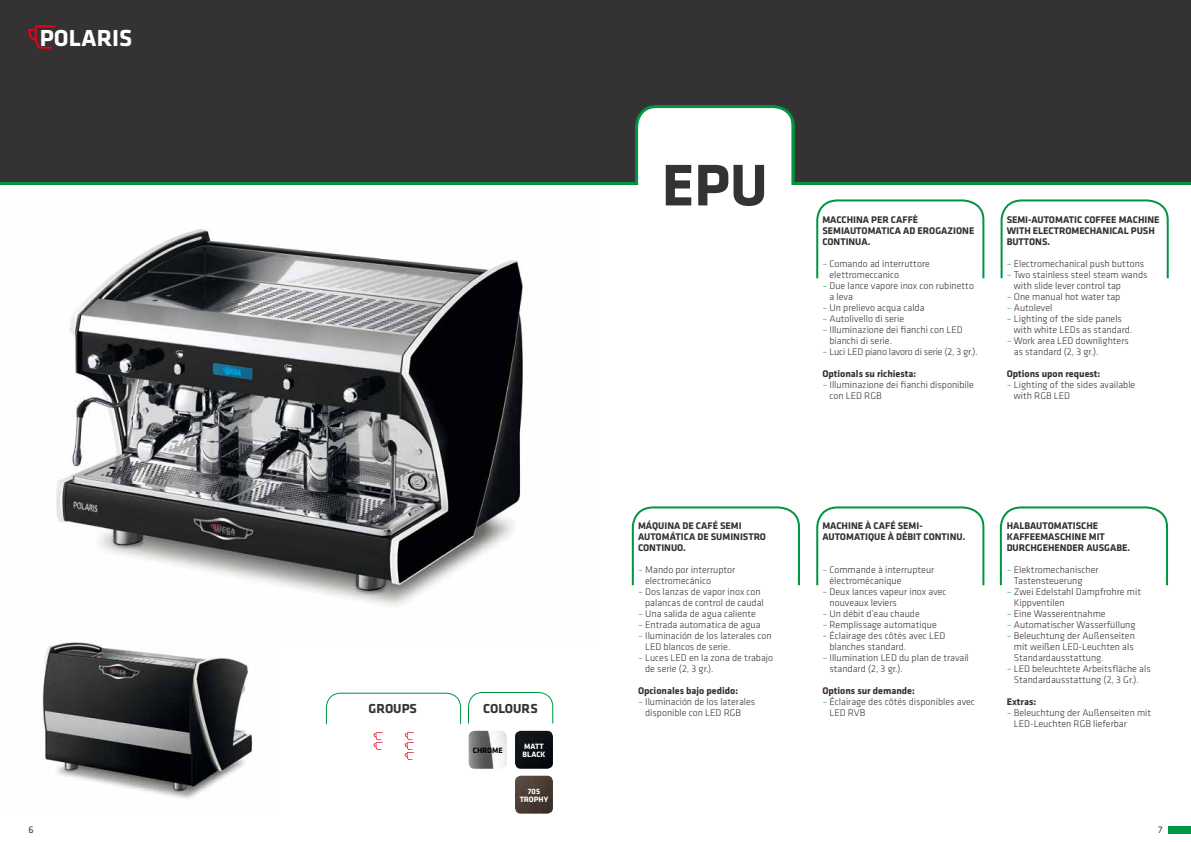
<style>
.page{position:relative;width:1191px;height:842px;background:#fff}
.page>*{position:absolute;margin:0;border:0;box-sizing:border-box;transform-origin:0 0}
.t1{font:700 60.9px "Klavika";color:#343233}
.t2{font:700 24.1px "Klavika";color:#fff}
.t3{font:700 13.5px "Klavika";color:#343233}
.t4{font:300 10px/11px "Klavika";color:#343233}
.t5{font:700 10px/11px "Klavika";color:#343233}
.t6{font:10px "Klavika";color:#343233}
.t7{font:700 8px/8px "Klavika";color:#fff}
.t8{font:700 8px "Klavika";color:#000}
.s1{color:#00953f}
</style>
<div class="page">
<img style="left:56px;top:229px;width:467px;height:377px">
<img style="left:42px;top:642px;width:211px;height:157px">
<div style="left:0;top:0;width:1191px;height:184px;background:#343233"></div>
<div style="left:1168px;top:826px;width:23px;height:7px;background:#00953f"></div>
<svg style="left:0;top:105px;width:1191px;height:80px"></svg>
<svg style="left:816px;top:199px;width:169px;height:80px"></svg>
<svg style="left:816px;top:506px;width:169px;height:80px"></svg>
<svg style="left:631px;top:506px;width:169px;height:80px"></svg>
<svg style="left:1000px;top:199px;width:169px;height:80px"></svg>
<svg style="left:999px;top:506px;width:169px;height:80px"></svg>
<svg style="left:28px;top:25px;width:28px;height:24px"></svg>
<svg style="left:325px;top:692px;width:136px;height:33px"></svg>
<svg style="left:374px;top:732px;width:9px;height:18px"></svg>
<svg style="left:405px;top:732px;width:9px;height:28px"></svg>
<img style="left:515px;top:776px;width:38px;height:38px">
<svg style="left:468px;top:692px;width:86px;height:32px"></svg>
<img style="left:468px;top:731px;width:38px;height:38px">
<img style="left:515px;top:731px;width:38px;height:38px">
<h2 class="t2" style="left:40px;top:20px;width:94px">POLARIS</h2>
<h3 class="t3" style="left:369px;top:699px;width:50px">GROUPS</h3>
<h3 class="t3" style="left:483px;top:698px;width:56px">COLOURS</h3>
<p class="t8" style="left:473px;top:744px;width:31px">CHROME</p>
<p class="t7" style="left:522px;top:742px;width:24px">MATT<br>BLACK</p>
<p class="t7" style="left:520px;top:787px;width:30px;text-align:center">705<br>TROPHY</p>
<h1 class="t1" style="left:662px;top:141px;width:107px">EPU</h1>
<p class="t5" style="left:638px;top:520px;width:130px">MÁQUINA DE CAFÉ SEMI<br>AUTOMÁTICA DE SUMINISTRO<br>CONTINUO.</p>
<p class="t4" style="left:645px;top:564px;width:92px;text-indent:-7px"><span class="s1">–</span> Mando por interruptor electromecánico</p>
<p class="t4" style="left:645px;top:586px;width:120px;text-indent:-7px"><span class="s1">–</span> Dos lanzas de vapor inox con palancas de control de caudal</p>
<p class="t4" style="left:638px;top:608px;width:119px"><span class="s1">–</span> Una salida de agua caliente</p>
<p class="t4" style="left:638px;top:619px;width:124px"><span class="s1">–</span> Entrada automatica de agua</p>
<p class="t4" style="left:645px;top:630px;width:128px;text-indent:-7px"><span class="s1">–</span> Iluminación de los laterales con<br>LED blancos de serie.</p>
<p class="t4" style="left:645px;top:652px;width:129px;text-indent:-7px"><span class="s1">–</span> Luces LED en la zona de trabajo de serie (2, 3 gr.).</p>
<p class="t5" style="left:638px;top:685px;width:102px">Opcionales bajo pedido:</p>
<p class="t4" style="left:645px;top:696px;width:112px;text-indent:-7px"><span class="s1">–</span> Iluminación de los laterales disponible con LED RGB</p>
<p class="t5" style="left:822px;top:214px;width:153px">MACCHINA PER CAFFÈ<br>SEMIAUTOMATICA AD EROGAZIONE<br>CONTINUA.</p>
<p class="t4" style="left:829px;top:258px;width:102px;text-indent:-7px"><span class="s1">–</span> Comando ad interruttore elettromeccanico</p>
<p class="t4" style="left:829px;top:280px;width:146px;text-indent:-7px"><span class="s1">–</span> Due lance vapore inox con rubinetto a leva</p>
<p class="t4" style="left:822px;top:302px;width:104px"><span class="s1">–</span> Un prelievo acqua calda</p>
<p class="t4" style="left:822px;top:313px;width:83px"><span class="s1">–</span> Autolivello di serie</p>
<p class="t4" style="left:829px;top:324px;width:135px;text-indent:-7px"><span class="s1">–</span> Illuminazione dei fianchi con LED bianchi di serie.</p>
<p class="t4" style="left:822px;top:346px;width:157px"><span class="s1">–</span> Luci LED piano lavoro di serie (2, 3 gr.).</p>
<p class="t5" style="left:822px;top:368px;width:95px">Optionals su richiesta:</p>
<p class="t4" style="left:829px;top:379px;width:146px;text-indent:-7px"><span class="s1">–</span> Illuminazione dei fianchi disponibile con LED RGB</p>
<p class="t5" style="left:1006px;top:214px;width:154px">SEMI-AUTOMATIC COFFEE MACHINE<br>WITH ELECTROMECHANICAL PUSH<br>BUTTONS.</p>
<p class="t4" style="left:1006px;top:258px;width:139px"><span class="s1">–</span> Electromechanical push buttons</p>
<p class="t4" style="left:1013px;top:269px;width:135px;text-indent:-7px"><span class="s1">–</span> Two stainless steel steam wands with slide lever control tap</p>
<p class="t4" style="left:1006px;top:291px;width:115px"><span class="s1">–</span> One manual hot water tap</p>
<p class="t4" style="left:1006px;top:302px;width:47px"><span class="s1">–</span> Autolevel</p>
<p class="t4" style="left:1013px;top:313px;width:120px;text-indent:-7px"><span class="s1">–</span> Lighting of the side panels with white LEDs as standard.</p>
<p class="t4" style="left:1013px;top:335px;width:116px;text-indent:-7px"><span class="s1">–</span> Work area LED downlighters as standard (2, 3 gr.).</p>
<p class="t5" style="left:1006px;top:368px;width:95px">Options upon request:</p>
<p class="t4" style="left:1013px;top:379px;width:123px;text-indent:-7px"><span class="s1">–</span> Lighting of the sides available with RGB LED</p>
<p class="t5" style="left:822px;top:520px;width:145px">MACHINE À CAFÉ SEMI-<br>AUTOMATIQUE À DÉBIT CONTINU.</p>
<p class="t4" style="left:829px;top:564px;width:106px;text-indent:-7px"><span class="s1">–</span> Commande à interrupteur électromécanique</p>
<p class="t4" style="left:829px;top:586px;width:119px;text-indent:-7px"><span class="s1">–</span> Deux lances vapeur inox avec nouveaux leviers</p>
<p class="t4" style="left:822px;top:608px;width:99px"><span class="s1">–</span> Un débit d’eau chaude</p>
<p class="t4" style="left:822px;top:619px;width:116px"><span class="s1">–</span> Remplissage automatique</p>
<p class="t4" style="left:829px;top:630px;width:117px;text-indent:-7px"><span class="s1">–</span> Éclairage des côtés avec LED blanches standard.</p>
<p class="t4" style="left:829px;top:652px;width:141px;text-indent:-7px"><span class="s1">–</span> Illumination LED du plan de travail standard (2, 3 gr.).</p>
<p class="t5" style="left:822px;top:685px;width:94px">Options sur demande:</p>
<p class="t4" style="left:829px;top:696px;width:147px;text-indent:-7px"><span class="s1">–</span> Éclairage des côtés disponibles avec<br>LED RVB</p>
<p class="t5" style="left:1006px;top:520px;width:125px">HALBAUTOMATISCHE<br>KAFFEEMASCHINE MIT<br>DURCHGEHENDER AUSGABE.</p>
<p class="t4" style="left:1013px;top:564px;width:86px;text-indent:-7px"><span class="s1">–</span> Elektromechanischer<br>Tastensteuerung</p>
<p class="t4" style="left:1013px;top:586px;width:129px;text-indent:-7px"><span class="s1">–</span> Zwei Edelstahl Dampfrohre mit<br>Kippventilen</p>
<p class="t4" style="left:1006px;top:608px;width:100px"><span class="s1">–</span> Eine Wasserentnahme</p>
<p class="t4" style="left:1006px;top:619px;width:130px"><span class="s1">–</span> Automatischer Wasserfüllung</p>
<p class="t4" style="left:1013px;top:630px;width:123px;text-align:justify;text-indent:-7px"><span class="s1">–</span> Beleuchtung der Außenseiten mit weißen LED-Leuchten als Standardausstattung.</p>
<p class="t4" style="left:1006px;top:663px;width:145px;text-align:center"><span class="s1">–</span> LED beleuchtete Arbeitsfläche als<br>Standardausstattung (2, 3 Gr.).</p>
<p class="t5" style="left:1006px;top:696px;width:31px">Extras:</p>
<p class="t4" style="left:1013px;top:707px;width:139px;text-indent:-7px"><span class="s1">–</span> Beleuchtung der Außenseiten mit<br>LED-Leuchten RGB lieferbar</p>
<p class="t6" style="left:28px;top:823px;width:7px">6</p>
<p class="t6" style="left:1158px;top:823px;width:6px">7</p>
</div>
